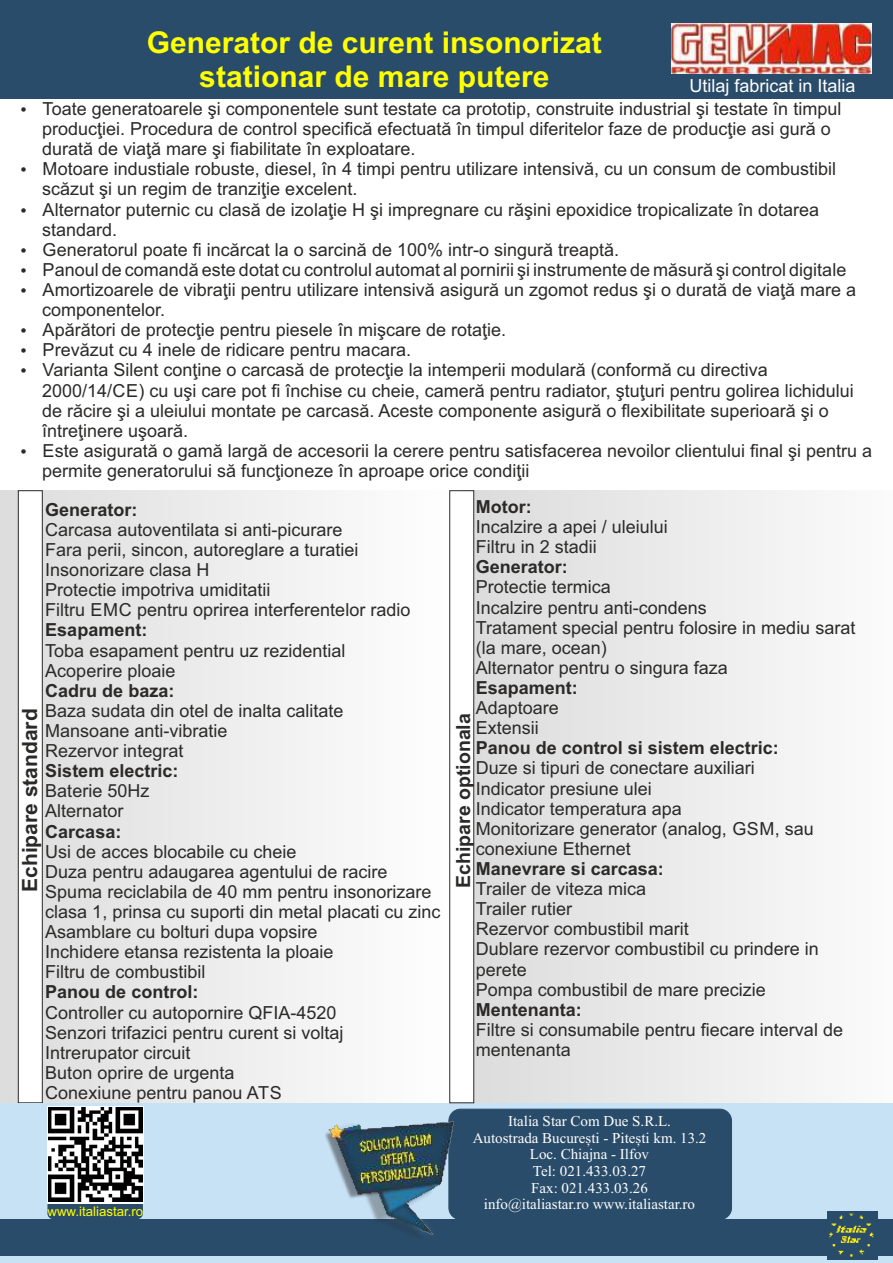
<style>
.page{position:relative;width:893px;height:1263px;background:#fff}
.page>*{position:absolute;margin:0;border:0;box-sizing:border-box;transform-origin:0 0}
.t1{font:700 30px/33.5px "Arial";color:#ff0;text-align:center}
.t2{font:700 21px "Arial";color:#2b2a29}
.t3{font:700 19.5px "Arial";color:#2b2a29}
.t4{font:18px/20.1px "Arial";color:#2b2a29}
.t5{font:700 18px "Arial";color:#2b2a29}
.t6{font:18px "Arial";color:#fff}
.t7{font:15px/16.6px "Times New Roman";color:#fefefe;text-align:center}
.t8{font:13.2px "Arial";color:#ff0}
</style>
<div class="page">
<div style="left:0;top:491px;width:447px;height:612px;background:linear-gradient(to right,#ddd,#fefefe)"></div>
<svg style="left:17px;top:490px;width:26px;height:613px"></svg>
<div style="left:460px;top:491px;width:433px;height:612px;background:linear-gradient(to right,#dbdbdb,#fbfbfb)"></div>
<div style="left:0;top:0;width:893px;height:99px;background:#294c6a"></div>
<img style="left:671px;top:23px;width:200px;height:51px">
<div style="left:0;top:1103px;width:893px;height:160px;background:#c7e1f5"></div>
<div style="left:0;top:1219px;width:893px;height:36px;background:#294c6a"></div>
<svg style="left:449px;top:490px;width:26px;height:614px"></svg>
<img style="left:827px;top:1211px;width:51px;height:48px">
<div style="left:449px;top:1109px;width:283px;height:110px;background:#294c6a;border:1px solid #294c6a;border-radius:12px"></div>
<img style="left:325px;top:1120px;width:129px;height:116px">
<div style="left:47px;top:1190px;width:96px;height:29px;background:#2a4c6a;border-radius:6px"></div>
<div style="left:47px;top:1106px;width:97px;height:98px;background:linear-gradient(to right,#fff,#fff)"></div>
<img style="left:48px;top:1108px;width:94px;height:93px">
<h1 class="t1" style="left:147px;top:29px;width:457px">Generator de curent insonorizat stationar de mare putere</h1>
<p class="t6" style="left:689px;top:79px;width:168px">Utilaj fabricat in Italia</p>
<p class="t4" style="left:42px;top:100px;width:801px">Toate generatoarele şi componentele sunt testate ca prototip, construite industrial şi testate în timpul producţiei. Procedura de control specifică efectuată în timpul diferitelor faze de producţie asi gură o durată de viaţă mare şi fiabilitate în exploatare.</p>
<p class="t4" style="left:42px;top:161px;width:796px">Motoare industiale robuste, diesel, în 4 timpi pentru utilizare intensivă, cu un consum de combustibil scăzut şi un regim de tranziţie excelent.</p>
<p class="t4" style="left:42px;top:201px;width:779px">Alternator puternic cu clasă de izolaţie H şi impregnare cu răşini epoxidice tropicalizate în dotarea standard.</p>
<p class="t4" style="left:42px;top:241px;width:816px">Generatorul poate fi incărcat la o sarcină de 100% intr-o singură treaptă.<br>Panoul de comandă este dotat cu controlul automat al pornirii şi instrumente de măsură şi control digitale Amortizoarele de vibraţii pentru utilizare intensivă asigură un zgomot redus şi o durată de viaţă mare a componentelor.</p>
<p class="t4" style="left:42px;top:342px;width:832px">Prevăzut cu 4 inele de ridicare pentru macara.<br>Varianta Silent conţine o carcasă de protecţie la intemperii modulară (conformă cu directiva 2000/14/CE) cu uşi care pot fi închise cu cheie, cameră pentru radiator, ştuţuri pentru golirea lichidului de răcire şi a uleiului montate pe carcasă. Aceste componente asigură o flexibilitate superioară şi o întreţinere uşoară.<br>Este asigurată o gamă largă de accesorii la cerere pentru satisfacerea nevoilor clientului final şi pentru a permite generatorului să funcţioneze în aproape orice condiţii</p>
<p class="t4" style="left:43px;top:321px;width:465px">Apărători de protecţie pentru piesele în mişcare de rotaţie.</p>
<p class="t5" style="left:45px;top:503px;width:94px">Generator:</p>
<p class="t4" style="left:45px;top:521px;width:367px">Carcasa autoventilata si anti-picurare<br>Fara perii, sincon, autoreglare a turatiei Insonorizare clasa H<br>Protectie impotriva umiditatii<br>Filtru EMC pentru oprirea interferentelor radio</p>
<p class="t5" style="left:45px;top:623px;width:104px">Esapament:</p>
<p class="t4" style="left:45px;top:642px;width:302px">Toba esapament pentru uz rezidential<br>Acoperire ploaie</p>
<p class="t5" style="left:45px;top:684px;width:131px">Cadru de baza:</p>
<p class="t4" style="left:45px;top:702px;width:300px">Baza sudata din otel de inalta calitate<br>Mansoane anti-vibratie<br>Rezervor integrat</p>
<p class="t5" style="left:45px;top:764px;width:135px">Sistem electric:</p>
<p class="t4" style="left:45px;top:783px;width:106px">Baterie 50Hz<br>Alternator</p>
<p class="t5" style="left:45px;top:824px;width:78px">Carcasa:</p>
<p class="t4" style="left:45px;top:843px;width:253px">Usi de acces blocabile cu cheie</p>
<p class="t2" style="left:22px;top:892px;width:185px;rotate:-90deg">Echipare standard</p>
<p class="t4" style="left:45px;top:863px;width:344px">Duza pentru adaugarea agentului de racire</p>
<p class="t4" style="left:45px;top:883px;width:397px">Spuma reciclabila de 40 mm pentru insonorizare clasa 1, prinsa cu suporti din metal placati cu zinc</p>
<p class="t4" style="left:45px;top:923px;width:274px">Asamblare cu bolturi dupa vopsire</p>
<p class="t4" style="left:45px;top:943px;width:290px">Inchidere etansa rezistenta la ploaie</p>
<p class="t4" style="left:45px;top:963px;width:162px">Filtru de combustibil</p>
<p class="t5" style="left:45px;top:985px;width:155px">Panou de control:</p>
<p class="t4" style="left:45px;top:1004px;width:300px">Controller cu autopornire QFIA-4520<br>Senzori trifazici pentru curent si voltaj</p>
<p class="t4" style="left:45px;top:1044px;width:147px">Intrerupator circuit</p>
<p class="t4" style="left:45px;top:1064px;width:238px">Buton oprire de urgenta<br>Conexiune pentru panou ATS</p>
<p class="t8" style="left:47px;top:1206px;width:97px">www.italiastar.ro</p>
<p class="t5" style="left:476px;top:500px;width:57px">Motor:</p>
<p class="t4" style="left:476px;top:538px;width:123px">Filtru in 2 stadii</p>
<p class="t4" style="left:476px;top:518px;width:194px">Incalzire a apei / uleiului</p>
<p class="t5" style="left:476px;top:560px;width:94px">Generator:</p>
<p class="t4" style="left:476px;top:579px;width:137px">Protectie termica</p>
<p class="t4" style="left:476px;top:599px;width:233px">Incalzire pentru anti-condens</p>
<p class="t4" style="left:476px;top:619px;width:381px">Tratament special pentru folosire in mediu sarat (la mare, ocean)</p>
<p class="t5" style="left:476px;top:681px;width:104px">Esapament:</p>
<p class="t4" style="left:476px;top:699px;width:85px">Adaptoare<br>Extensii</p>
<p class="t5" style="left:476px;top:741px;width:305px">Panou de control si sistem electric:</p>
<p class="t4" style="left:476px;top:780px;width:340px">Indicator presiune ulei<br>Indicator temperatura apa<br>Monitorizare generator (analog, GSM, sau conexiune Ethernet</p>
<p class="t5" style="left:476px;top:862px;width:190px">Manevrare si carcasa:</p>
<p class="t4" style="left:476px;top:880px;width:345px">Trailer de viteza mica<br>Trailer rutier<br>Rezervor combustibil marit<br>Dublare rezervor combustibil cu prindere in perete</p>
<p class="t4" style="left:476px;top:659px;width:254px">Alternator pentru o singura faza</p>
<p class="t3" style="left:456px;top:888px;width:176px;rotate:-90deg">Echipare optionala</p>
<p class="t4" style="left:476px;top:760px;width:281px">Duze si tipuri de conectare auxiliari</p>
<p class="t4" style="left:476px;top:981px;width:292px">Pompa combustibil de mare precizie</p>
<p class="t5" style="left:476px;top:1003px;width:108px">Mentenanta:</p>
<p class="t4" style="left:476px;top:1021px;width:369px">Filtre si consumabile pentru fiecare interval de mentenanta</p>
<p class="t7" style="left:473px;top:1114px;width:235px">Italia Star Com Due S.R.L.<br>Autostrada București - Pitești km. 13.2<br>Loc. Chiajna - Ilfov<br>Tel: 021.433.03.27<br>Fax: 021.433.03.26<br>info@italiastar.ro www.italiastar.ro</p>
</div>
